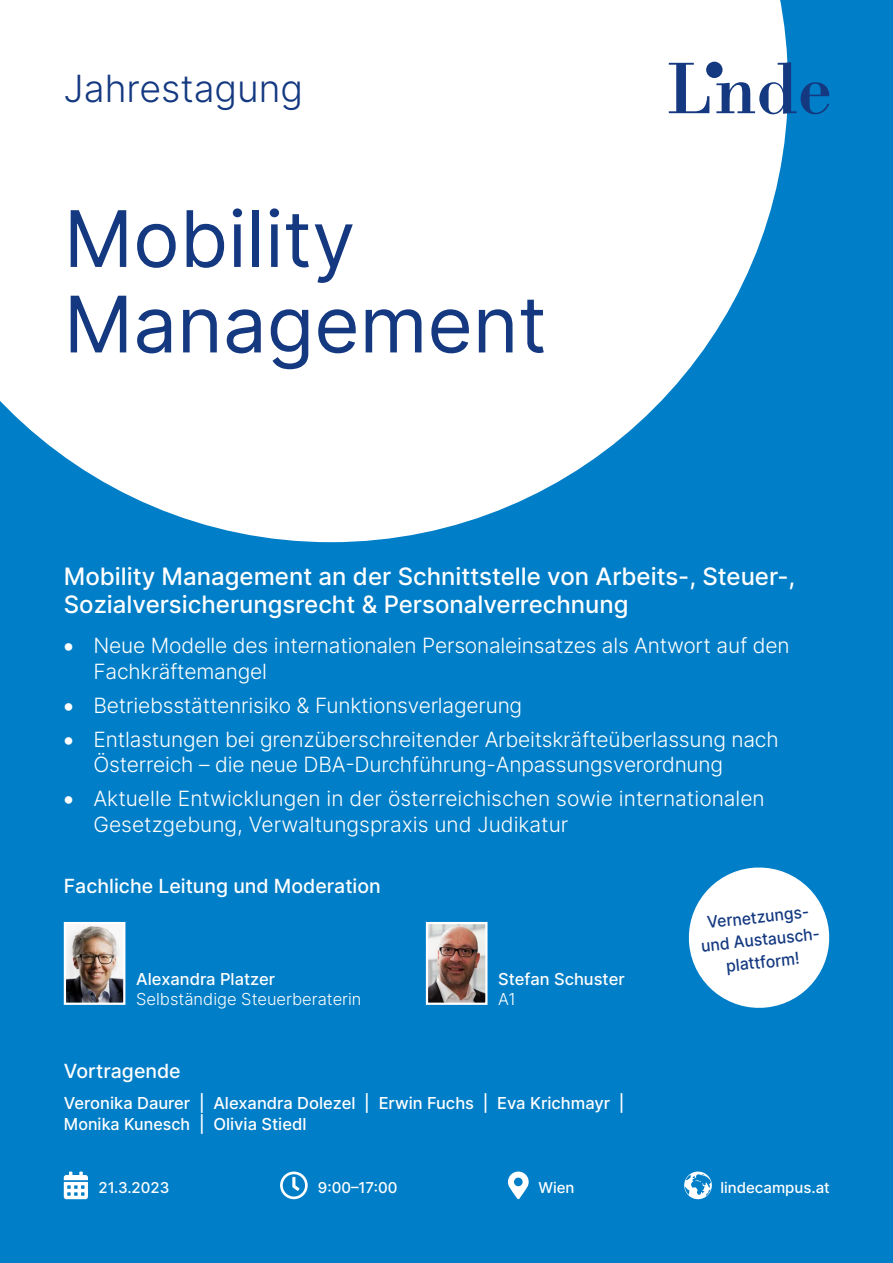
<style>
.page{position:relative;width:893px;height:1263px;background:#007ec7}
.page>*{position:absolute;margin:0;border:0;box-sizing:border-box;transform-origin:0 0}
.t1{font:78px/85.5px "Inter";color:#143981}
.t2{font:300 37.5px "Inter";color:#143981}
.t3{font:500 24px/28.5px "Inter";color:#fff}
.t4{font:300 21px/25.5px "Inter";letter-spacing:-.01em;color:#fff}
.t5{font:500 19.5px "Inter";color:#fff}
.t6{font:500 16.5px/21px "Inter";color:#fff}
.t7{font:500 16.5px/22.5px "Inter";color:#143981;text-align:center;scale:.95 1}
.t8{font:300 16.5px "Inter";color:#fff}
.t9{font:500 15px "Inter";color:#fff}
</style>
<div class="page">
<svg style="left:0;top:0;width:788px;height:542px;background:#dbedf7"></svg>
<svg style="left:688px;top:867px;width:142px;height:141px"></svg>
<svg style="left:669px;top:63px;width:40px;height:50px;background:#b4c0d7"></svg>
<svg style="left:716px;top:62px;width:113px;height:52px"></svg>
<div style="left:706px;top:62px;width:16px;height:16px;background:#143981;border-radius:50%"></div>
<svg style="left:684px;top:1171px;width:28px;height:28px"></svg>
<svg style="left:280px;top:1171px;width:28px;height:28px"></svg>
<svg style="left:64px;top:1171px;width:24px;height:28px"></svg>
<img style="left:67px;top:925px;width:55px;height:77px">
<div style="left:64px;top:922px;width:61px;height:83px;border:2px solid #fff"></div>
<img style="left:429px;top:925px;width:55px;height:77px">
<div style="left:426px;top:922px;width:61px;height:83px;border:2px solid #fff"></div>
<svg style="left:508px;top:1171px;width:21px;height:28px"></svg>
<h2 class="t2" style="left:64px;top:61px;width:241px">Jahrestagung</h2>
<h1 class="t1" style="left:64px;top:194px;width:485px">Mobility<br>Management</h1>
<p class="t3" style="left:64px;top:561px;width:733px">Mobility Management an der Schnittstelle von Arbeits-, Steuer-,<br>Sozialversicherungsrecht &amp; Personalverrechnung</p>
<p class="t4" style="left:94px;top:633px;width:698px;text-indent:-30px">• Neue Modelle des internationalen Personaleinsatzes als Antwort auf den<br>Fachkräftemangel</p>
<p class="t4" style="left:64px;top:692px;width:460px">• Betriebsstättenrisiko &amp; Funktionsverlagerung</p>
<p class="t4" style="left:94px;top:726px;width:687px;text-indent:-30px">• Entlastungen bei grenzüberschreitender Arbeitskräfteüberlassung nach<br>Österreich – die neue DBA-Durchführung-Anpassungsverordnung</p>
<p class="t4" style="left:94px;top:786px;width:673px;text-indent:-30px">• Aktuelle Entwicklungen in der österreichischen sowie internationalen<br>Gesetzgebung, Verwaltungspraxis und Judikatur</p>
<p class="t5" style="left:64px;top:872px;width:318px">Fachliche Leitung und Moderation</p>
<p class="t6" style="left:136px;top:968px;width:140px">Alexandra Platzer</p>
<p class="t8" style="left:136px;top:987px;width:227px">Selbständige Steuerberaterin</p>
<p class="t6" style="left:498px;top:968px;width:128px">Stefan Schuster</p>
<p class="t8" style="left:498px;top:987px;width:19px">A1</p>
<p class="t5" style="left:64px;top:1057px;width:118px">Vortragende</p>
<p class="t6" style="left:64px;top:1092px;width:562px">Veronika Daurer | Alexandra Dolezel | Erwin Fuchs | Eva Krichmayr |<br>Monika Kunesch | Olivia Stiedl</p>
<p class="t7" style="left:698px;top:912px;width:128px;rotate:-6deg">Vernetzungs&shy;und Austausch&shy;plattform!</p>
<p class="t9" style="left:98px;top:1176px;width:72px">21.3.2023</p>
<p class="t9" style="left:318px;top:1176px;width:81px">9:00–17:00</p>
<p class="t9" style="left:720px;top:1176px;width:111px">lindecampus.at</p>
<p class="t9" style="left:538px;top:1176px;width:38px">Wien</p>
</div>
